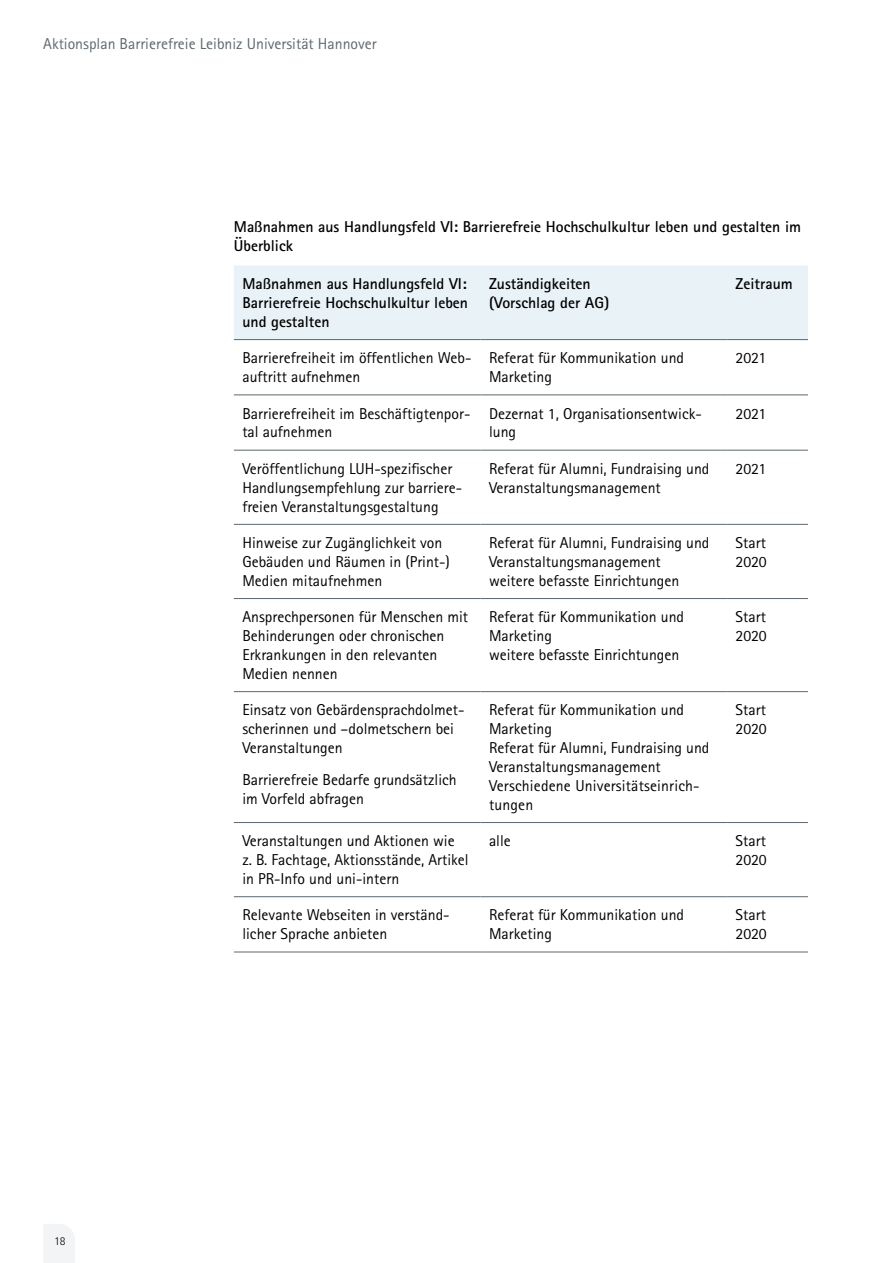
<style>
.page{position:relative;width:893px;height:1263px;background:#fff}
.page>*{position:absolute;margin:0;border:0;box-sizing:border-box;transform-origin:0 0}
.P___Fließtext{font:15.75px/18.9px "Rotis Sans Serif Std";color:#000}
.H3_-_Überschrift_3{font:700 15.75px/18.9px "Rotis Sans Serif Std";color:#000}
.t1{font:15.75px "Rotis Sans Serif Std";color:#5d686e}
.t2{font:300 12px "Rotis Sans Serif Std";color:#000}
</style>
<div class="page">
<svg style="left:44px;top:1224px;width:31px;height:39px"></svg>
<div style="left:234px;top:265px;width:574px;height:74px;background:#e9f3f7"></div>
<hr style="left:234px;top:339px;width:246px;height:1px;background:#5d686e">
<hr style="left:480px;top:339px;width:247px;height:1px;background:#5d686e">
<hr style="left:727px;top:339px;width:81px;height:1px;background:#5d686e">
<hr style="left:234px;top:394px;width:246px;height:1px;background:#5d686e">
<hr style="left:480px;top:394px;width:247px;height:1px;background:#5d686e">
<hr style="left:727px;top:394px;width:81px;height:1px;background:#5d686e">
<hr style="left:234px;top:450px;width:246px;height:1px;background:#5d686e">
<hr style="left:480px;top:450px;width:247px;height:1px;background:#5d686e">
<hr style="left:727px;top:450px;width:81px;height:1px;background:#5d686e">
<hr style="left:234px;top:524px;width:246px;height:1px;background:#5d686e">
<hr style="left:480px;top:524px;width:247px;height:1px;background:#5d686e">
<hr style="left:727px;top:524px;width:81px;height:1px;background:#5d686e">
<hr style="left:234px;top:598px;width:246px;height:1px;background:#5d686e">
<hr style="left:480px;top:598px;width:247px;height:1px;background:#5d686e">
<hr style="left:727px;top:598px;width:81px;height:1px;background:#5d686e">
<hr style="left:234px;top:691px;width:246px;height:1px;background:#5d686e">
<hr style="left:480px;top:691px;width:247px;height:1px;background:#5d686e">
<hr style="left:727px;top:691px;width:81px;height:1px;background:#5d686e">
<hr style="left:234px;top:822px;width:246px;height:1px;background:#5d686e">
<hr style="left:480px;top:822px;width:247px;height:1px;background:#5d686e">
<hr style="left:727px;top:822px;width:81px;height:1px;background:#5d686e">
<hr style="left:234px;top:896px;width:246px;height:1px;background:#5d686e">
<hr style="left:480px;top:896px;width:247px;height:1px;background:#5d686e">
<hr style="left:727px;top:896px;width:81px;height:1px;background:#5d686e">
<hr style="left:234px;top:952px;width:246px;height:1px;background:#5d686e">
<hr style="left:480px;top:952px;width:247px;height:1px;background:#5d686e">
<hr style="left:727px;top:952px;width:81px;height:1px;background:#5d686e">
<p class="t1" style="left:43px;top:35px;width:335px">Aktionsplan Barrierefreie Leibniz Universität Hannover</p>
<h3 class="H3_-_Überschrift_3" style="left:234px;top:217px;width:569px">Maßnahmen aus Handlungsfeld VI: Barrierefreie Hochschulkultur leben und gestalten im<br>Überblick</h3>
<h3 class="H3_-_Überschrift_3" style="left:242px;top:274px;width:227px;text-align:justify">Maßnahmen aus Handlungsfeld VI:<br>Barrierefreie Hochschulkultur leben und gestalten</h3>
<h3 class="H3_-_Überschrift_3" style="left:489px;top:274px;width:122px">Zuständigkeiten (Vorschlag der AG)</h3>
<h3 class="H3_-_Überschrift_3" style="left:736px;top:274px;width:59px">Zeitraum</h3>
<p class="P___Fließtext" style="left:242px;top:348px;width:231px">Barrierefreiheit im öffentlichen Web&shy;auftritt aufnehmen</p>
<p class="P___Fließtext" style="left:489px;top:348px;width:197px">Referat für Kommunikation und<br>Marketing</p>
<p class="P___Fließtext" style="left:736px;top:348px;width:32px">2021</p>
<p class="P___Fließtext" style="left:242px;top:404px;width:230px">Barrierefreiheit im Beschäftigtenpor&shy;tal aufnehmen</p>
<p class="P___Fließtext" style="left:489px;top:404px;width:214px">Dezernat 1, Organisationsentwick&shy;lung</p>
<p class="P___Fließtext" style="left:736px;top:404px;width:32px">2021</p>
<p class="P___Fließtext" style="left:242px;top:459px;width:221px">Veröffentlichung LUH-spezifischer<br>Handlungsempfehlung zur barriere&shy;freien Veranstaltungsgestaltung</p>
<p class="P___Fließtext" style="left:489px;top:459px;width:222px">Referat für Alumni, Fundraising und<br>Veranstaltungsmanagement</p>
<p class="P___Fließtext" style="left:736px;top:459px;width:32px">2021</p>
<p class="P___Fließtext" style="left:242px;top:533px;width:209px">Hinweise zur Zugänglichkeit von<br>Gebäuden und Räumen in (Print-)<br>Medien mitaufnehmen</p>
<p class="P___Fließtext" style="left:489px;top:533px;width:222px">Referat für Alumni, Fundraising und<br>Veranstaltungsmanagement weitere befasste Einrichtungen</p>
<p class="P___Fließtext" style="left:736px;top:533px;width:33px">Start<br>2020</p>
<p class="P___Fließtext" style="left:242px;top:607px;width:227px">Ansprechpersonen für Menschen mit<br>Behinderungen oder chronischen<br>Erkrankungen in den relevanten<br>Medien nennen</p>
<p class="P___Fließtext" style="left:489px;top:607px;width:197px">Referat für Kommunikation und<br>Marketing<br>weitere befasste Einrichtungen</p>
<p class="P___Fließtext" style="left:736px;top:607px;width:33px">Start<br>2020</p>
<p class="P___Fließtext" style="left:242px;top:700px;width:224px">Einsatz von Gebärdensprachdolmet&shy;scherinnen und –dolmetschern bei<br>Veranstaltungen</p>
<p class="P___Fließtext" style="left:242px;top:770px;width:216px">Barrierefreie Bedarfe grundsätzlich im Vorfeld abfragen</p>
<p class="P___Fließtext" style="left:489px;top:700px;width:222px">Referat für Kommunikation und<br>Marketing<br>Referat für Alumni, Fundraising und<br>Veranstaltungsmanagement<br>Verschiedene Universitätseinrich&shy;tungen</p>
<p class="P___Fließtext" style="left:736px;top:700px;width:33px">Start<br>2020</p>
<p class="t2" style="left:54px;top:1234px;width:13px">18</p>
<p class="P___Fließtext" style="left:242px;top:831px;width:228px">Veranstaltungen und Aktionen wie<br>z. B. Fachtage, Aktionsstände, Artikel in PR-Info und uni-intern</p>
<p class="P___Fließtext" style="left:489px;top:831px;width:23px">alle</p>
<p class="P___Fließtext" style="left:736px;top:831px;width:33px">Start<br>2020</p>
<p class="P___Fließtext" style="left:242px;top:905px;width:209px">Relevante Webseiten in verständ&shy;licher Sprache anbieten</p>
<p class="P___Fließtext" style="left:489px;top:905px;width:197px">Referat für Kommunikation und<br>Marketing</p>
<p class="P___Fließtext" style="left:736px;top:905px;width:33px">Start<br>2020</p>
</div>
